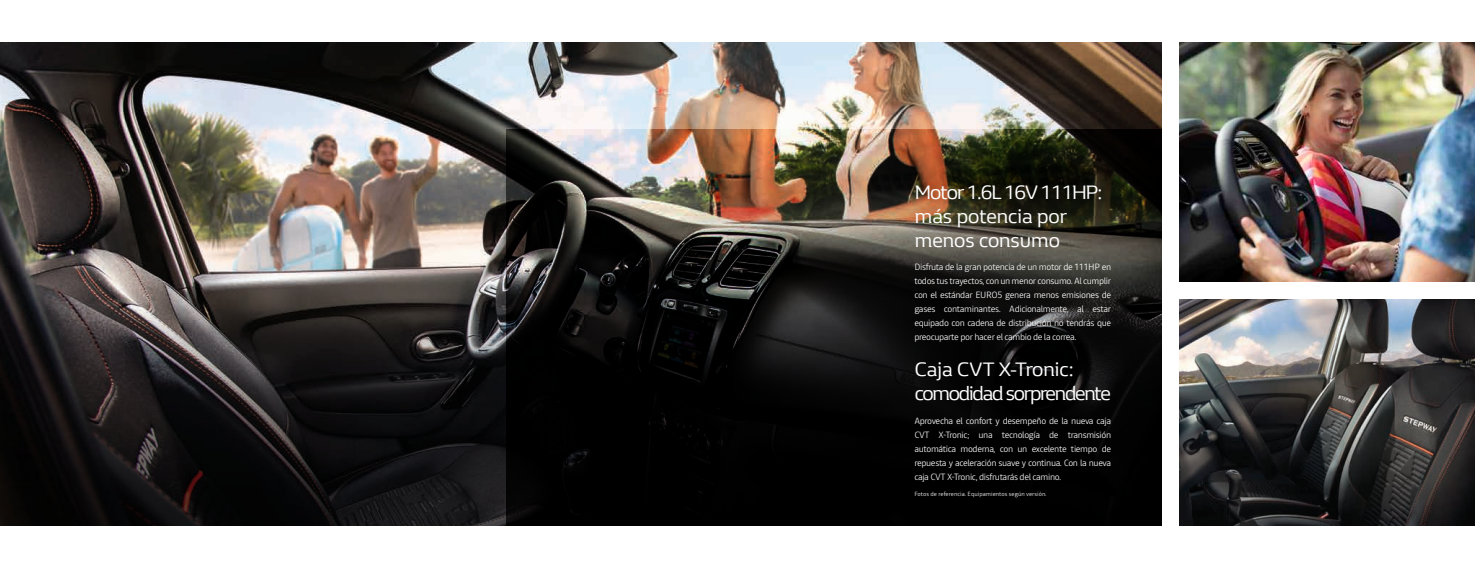
<style>
.page{position:relative;width:1475px;height:582px;background:#fff}
.page>*{position:absolute;margin:0;border:0;box-sizing:border-box;transform-origin:0 0}
.t1{font:20px/24px "Renault Life";color:#fff}
.t2{font:20px/24px "Renault Life";letter-spacing:-.045em;color:#fff}
.t3{font:300 9px/14px "Read";letter-spacing:-.04em;color:#fff;text-align:justify}
.t4{font:300 6px "Read";color:#fff}
</style>
<div class="page">
<img style="left:0;top:43px;width:1161px;height:222px">
<svg style="left:0;top:265px;width:506px;height:259px"></svg>
<img style="left:506px;top:130px;width:655px;height:394px">
<img style="left:1179px;top:43px;width:295px;height:238px">
<img style="left:1179px;top:299px;width:295px;height:225px">
<h1 class="t1" style="left:914px;top:179px;width:189px">Motor 1.6L 16V 111HP: más potencia por menos consumo</h1>
<p class="t3" style="left:914px;top:260px;width:198px">Disfruta de la gran potencia de un motor de 111HP en todos tus trayectos, con un menor consumo. Al cumplir con el estándar EURO5 genera menos emisiones de gases contaminantes. Adicionalmente, al estar equipado con cadena de distribución no tendrás que preocuparte por hacer el cambio de la correa.</p>
<h1 class="t2" style="left:914px;top:355px;width:197px">Caja CVT X-Tronic: comodidad sorprendente</h1>
<p class="t3" style="left:914px;top:413px;width:198px">Aprovecha el confort y desempeño de la nueva caja CVT X-Tronic; una tecnología de transmisión automática moderna, con un excelente tiempo de repuesta y aceleración suave y continua. Con la nueva caja CVT X-Tronic, disfrutarás del camino.</p>
<p class="t4" style="left:914px;top:489px;width:134px">Fotos de referencia. Equipamientos según versión.</p>
</div>
